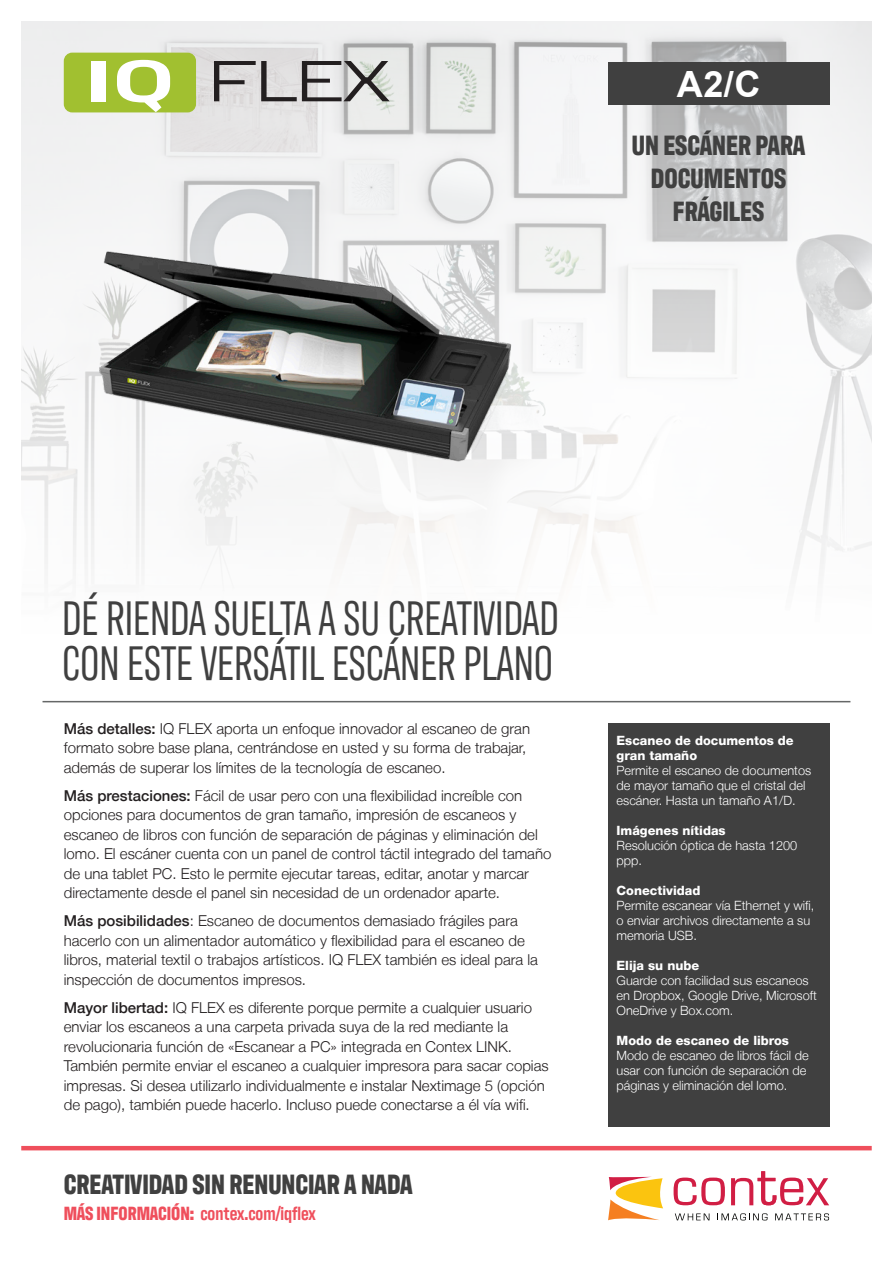
<style>
.page{position:relative;width:893px;height:1263px;background:#fff}
.page>*{position:absolute;margin:0;border:0;box-sizing:border-box;transform-origin:0 0}
.Headline{font:49.5px/45px "Antarctican Headline";color:#404040}
.t1{font:700 36.15px "Arial";color:#fff}
.Call_out_lines{font:700 28.5px/33px "Antarctican Headline";color:#404040;text-align:center}
.t2{font:600 19.5px "Antarctican Headline";color:#ef4f5c}
.Copy{font:300 15px/19.5px "Helvetica Neue LT";color:#231f20}
.Features_brød{font:300 12.75px/15px "Helvetica Neue LT";color:#fff}
.Features_headline{font:800 12.75px/15px "Helvetica Neue LT";color:#fff}
.s1{font-weight:500}
.s2{font-weight:700}
</style>
<div class="page">
<div style="left:608px;top:723px;width:221px;height:404px;background:#404040"></div>
<img style="left:21px;top:21px;width:851px;height:548px">
<svg style="left:674px;top:1177px;width:51px;height:28px"></svg>
<svg style="left:731px;top:1171px;width:98px;height:34px"></svg>
<svg style="left:608px;top:1177px;width:55px;height:43px"></svg>
<svg style="left:675px;top:1213px;width:34px;height:7px"></svg>
<svg style="left:717px;top:1213px;width:50px;height:7px"></svg>
<svg style="left:775px;top:1213px;width:54px;height:7px"></svg>
<hr style="left:43px;top:701px;width:807px;height:1px;background:#656767">
<div style="left:608px;top:63px;width:221px;height:42px;background:#404040"></div>
<div style="left:64px;top:53px;width:132px;height:59px;background:#a1c030;border-radius:8px"></div>
<div style="left:91px;top:61px;width:15px;height:40px;background:#fff"></div>
<svg style="left:117px;top:60px;width:53px;height:13px"></svg>
<svg style="left:214px;top:61px;width:176px;height:12px;background:#a6a5a4"></svg>
<img style="left:21px;top:73px;width:670px;height:496px">
<hr style="left:21px;top:1146px;width:851px;height:4px;background:#ef4f5c">
<p class="t1" style="left:677px;top:59px;width:85px">A2/C</p>
<p class="Call_out_lines" style="left:632px;top:126px;width:175px">UN ESCÁNER PARA<br>DOCUMENTOS<br>FRÁGILES</p>
<p class="Headline" style="left:62px;top:593px;width:498px">DÉ RIENDA SUELTA A SU CREATIVIDAD<br>CON ESTE VERSÁTIL ESCÁNER PLANO</p>
<p class="Copy" style="left:64px;top:718px;width:468px"><span class="s1">Más detalles:</span> IQ FLEX aporta un enfoque innovador al escaneo de gran formato sobre base plana, centrándose en usted y su forma de trabajar, además de superar los límites de la tecnología de escaneo.</p>
<p class="Copy" style="left:64px;top:785px;width:489px"><span class="s1">Más prestaciones:</span> Fácil de usar pero con una flexibilidad increíble con opciones para documentos de gran tamaño, impresión de escaneos y escaneo de libros con función de separación de páginas y eliminación del lomo. El escáner cuenta con un panel de control táctil integrado del tamaño de una tablet PC. Esto le permite ejecutar tareas, editar, anotar y marcar directamente desde el panel sin necesidad de un ordenador aparte.</p>
<p class="Copy" style="left:64px;top:911px;width:476px"><span class="s1">Más posibilidades</span>: Escaneo de documentos demasiado frágiles para hacerlo con un alimentador automático y flexibilidad para el escaneo de libros, material textil o trabajos artísticos. IQ FLEX también es ideal para la inspección de documentos impresos.</p>
<p class="Copy" style="left:64px;top:997px;width:486px"><span class="s1">Mayor libertad:</span> IQ FLEX es diferente porque permite a cualquier usuario enviar los escaneos a una carpeta privada suya de la red mediante la revolucionaria función de «Escanear a PC» integrada en Contex LINK.<br>También permite enviar el escaneo a cualquier impresora para sacar copias impresas. Si desea utilizarlo individualmente e instalar Nextimage 5 (opción de pago), también puede hacerlo. Incluso puede conectarse a él vía wifi.</p>
<p class="Call_out_lines" style="left:64px;top:1166px;width:350px">CREATIVIDAD SIN RENUNCIAR A NADA</p>
<p class="t2" style="left:64px;top:1200px;width:254px"><span class="s2">MÁS INFORMACIÓN:</span> contex.com/iqflex</p>
<p class="Features_headline" style="left:617px;top:733px;width:179px">Escaneo de documentos de gran tamaño</p>
<p class="Features_brød" style="left:617px;top:762px;width:196px">Permite el escaneo de documentos de mayor tamaño que el cristal del escáner. Hasta un tamaño A1/D.</p>
<p class="Features_headline" style="left:617px;top:823px;width:111px">Imágenes nítidas</p>
<p class="Features_brød" style="left:617px;top:837px;width:182px">Resolución óptica de hasta 1200 ppp.</p>
<p class="Features_headline" style="left:617px;top:883px;width:85px">Conectividad</p>
<p class="Features_brød" style="left:617px;top:897px;width:199px">Permite escanear vía Ethernet y wifi, o enviar archivos directamente a su memoria USB.</p>
<p class="Features_headline" style="left:617px;top:958px;width:84px">Elija su nube</p>
<p class="Features_brød" style="left:617px;top:972px;width:202px">Guarde con facilidad sus escaneos en Dropbox, Google Drive, Microsoft<br>OneDrive y Box.com.</p>
<p class="Features_headline" style="left:617px;top:1033px;width:174px">Modo de escaneo de libros</p>
<p class="Features_brød" style="left:617px;top:1047px;width:194px">Modo de escaneo de libros fácil de usar con función de separación de páginas y eliminación del lomo.</p>
</div>
